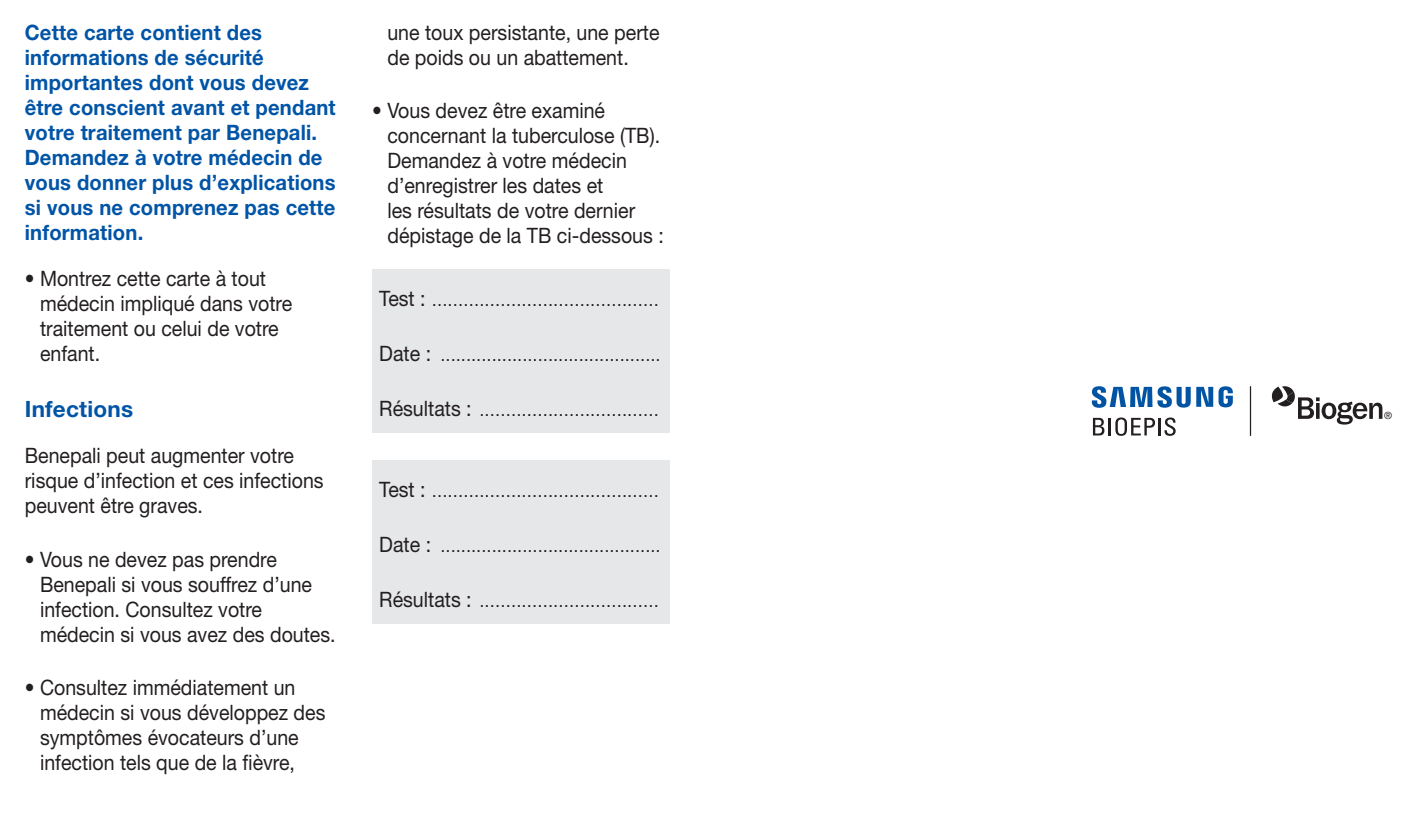
<style>
.page{position:relative;width:1418px;height:815px;background:#fff}
.page>*{position:absolute;margin:0;border:0;box-sizing:border-box;transform-origin:0 0}
.t1{font:700 22.5px "Helvetica Neue LT Std";letter-spacing:.01em;color:#0154a6}
.t2{font:21.25px/25px "Helvetica Neue LT Std";color:#231f20;scale:.92 1}
.t3{font:700 21.25px/25px "Helvetica Neue LT Std";letter-spacing:.01em;color:#0154a6;scale:.95 1}
.t4{font:17.5px "Helvetica Neue LT Std";color:#231f20;scale:.92 1}
.t5{font:10px "Helvetica Neue LT Std";color:#231f20}
.s1{font-size:21.25px}
</style>
<div class="page">
<div style="left:372px;top:269px;width:298px;height:163px;background:#e6e7e9"></div>
<div style="left:372px;top:461px;width:298px;height:163px;background:#e6e7e9"></div>
<svg style="left:1091px;top:386px;width:99px;height:22px"></svg>
<svg style="left:1196px;top:386px;width:36px;height:21px"></svg>
<svg style="left:1092px;top:417px;width:83px;height:19px"></svg>
<svg style="left:1271px;top:386px;width:111px;height:39px"></svg>
<hr style="left:1249px;top:386px;width:2px;height:50px;background:#231f20">
<p class="t3" style="left:25px;top:19px;width:329px">Cette carte contient des informations de sécurité importantes dont vous devez être conscient avant et pendant votre traitement par Benepali.<br>Demandez à votre médecin de vous donner plus d’explications si vous ne comprenez pas cette information.</p>
<p class="t2" style="left:40px;top:266px;width:275px;text-indent:-15px">• Montrez cette carte à tout médecin impliqué dans votre traitement ou celui de votre enfant.</p>
<p class="t1" style="left:25px;top:395px;width:110px">Infections</p>
<p class="t2" style="left:25px;top:443px;width:326px">Benepali peut augmenter votre risque d’infection et ces infections peuvent être graves.</p>
<p class="t2" style="left:40px;top:546px;width:323px;text-indent:-15px">• Vous ne devez pas prendre<br>Benepali si vous souffrez d’une infection. Consultez votre médecin si vous avez des doutes.</p>
<p class="t2" style="left:40px;top:675px;width:312px;text-indent:-15px">• Consultez immédiatement un médecin si vous développez des symptômes évocateurs d’une infection tels que de la fièvre,</p>
<p class="t2" style="left:387px;top:20px;width:297px">une toux persistante, une perte de poids ou un abattement.</p>
<p class="t2" style="left:387px;top:98px;width:302px;text-indent:-15px">• Vous devez être examiné concernant la tuberculose (TB).<br>Demandez à votre médecin d’enregistrer les dates et<br>les résultats de votre dernier dépistage de la TB ci-dessous :</p>
<p class="t4" style="left:379px;top:289px;width:305px"><span class="s1">Test :</span> ...........................................</p>
<p class="t4" style="left:379px;top:344px;width:307px"><span class="s1">Date :</span> ...........................................</p>
<p class="t4" style="left:379px;top:399px;width:305px"><span class="s1">Résultats :</span> ..................................</p>
<p class="t4" style="left:379px;top:480px;width:305px"><span class="s1">Test :</span> ...........................................</p>
<p class="t4" style="left:379px;top:535px;width:307px"><span class="s1">Date :</span> ...........................................</p>
<p class="t4" style="left:379px;top:590px;width:305px"><span class="s1">Résultats :</span> ..................................</p>
<p class="t5" style="left:1384px;top:409px;width:10px">®</p>
</div>
